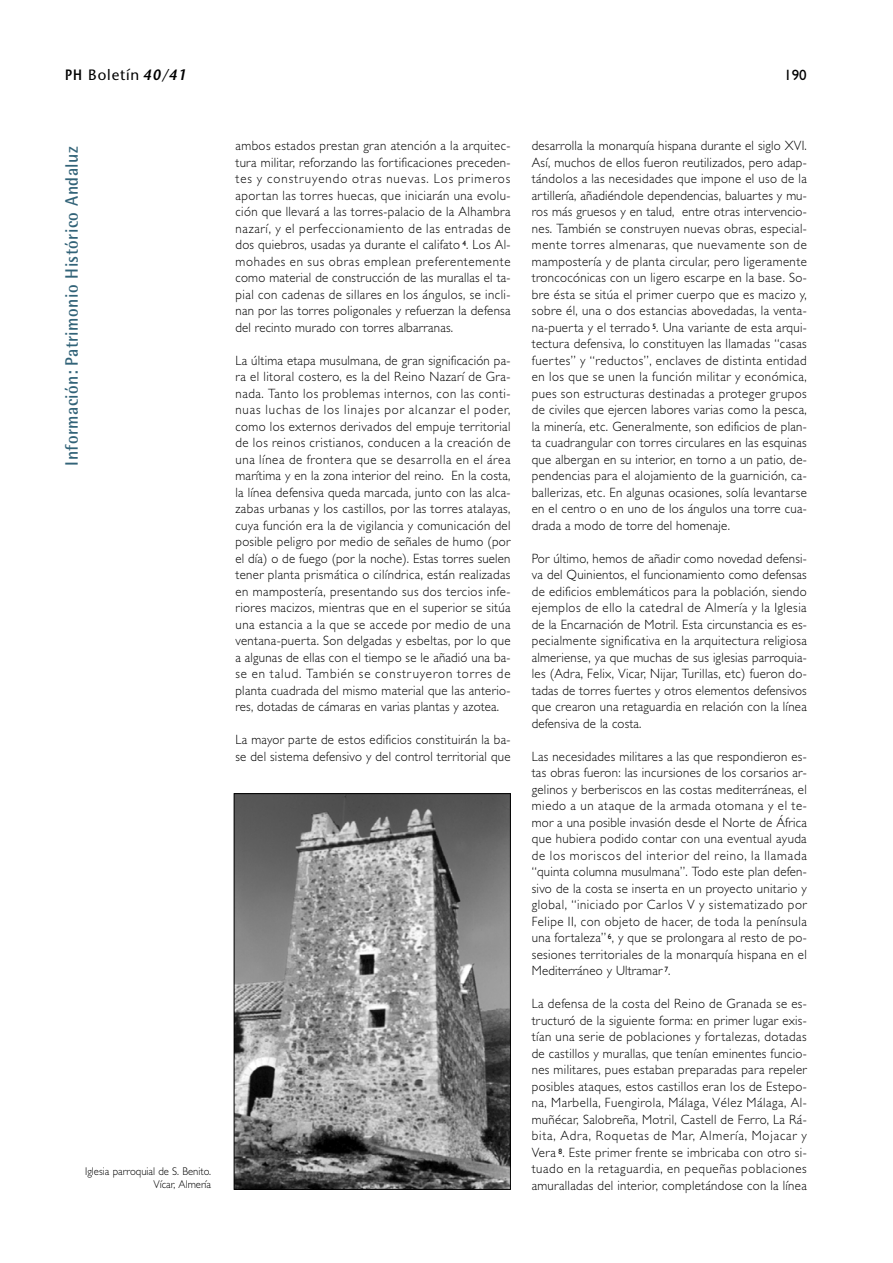
<style>
.page{position:relative;width:893px;height:1263px;background:#fff}
.page>*{position:absolute;margin:0;border:0;box-sizing:border-box;transform-origin:0 0}
.t1{font:700 18px "Rotis Semi Sans";letter-spacing:.025em;color:#326378;scale:.95 1}
.t2{font:15px "Stone Sans";letter-spacing:.055em;color:#000}
.t3{font:15px "Gill Sans";color:#000}
.t4{font:300 13.5px/16.5px "Gill Sans";letter-spacing:.02em;color:#000;text-align:justify;scale:.95 1}
.t5{font:300 11.25px/13.5px "Gill Sans";color:#000;text-align:right;scale:.95 1}
.s1{font-weight:600}
.s2{font-weight:600;font-style:italic}
</style>
<div class="page">
<img style="left:236px;top:796px;width:272px;height:392px">
<div style="left:234px;top:794px;width:276px;height:396px;border:1px solid #000"></div>
<p class="t2" style="left:65px;top:69px;width:123px"><span class="s1">PH</span> Boletín <span class="s2">40/41</span></p>
<p class="t3" style="left:784px;top:69px;width:24px">190</p>
<h1 class="t1" style="left:65px;top:466px;width:337px;rotate:-90deg">Información: Patrimonio Histórico Andaluz</h1>
<p class="t4" style="left:235px;top:139px;width:291px">ambos estados prestan gran atención a la arquitec&shy;tura militar, reforzando las fortificaciones preceden&shy;tes y construyendo otras nuevas. Los primeros aportan las torres huecas, que iniciarán una evolu&shy;ción que llevará a las torres-palacio de la Alhambra nazarí, y el perfeccionamiento de las entradas de dos quiebros, usadas ya durante el califato <sup>4</sup>. Los Al&shy;mohades en sus obras emplean preferentemente como material de construcción de las murallas el ta&shy;pial con cadenas de sillares en los ángulos, se incli&shy;nan por las torres poligonales y refuerzan la defensa del recinto murado con torres albarranas.</p>
<p class="t4" style="left:235px;top:353px;width:291px">La última etapa musulmana, de gran significación pa&shy;ra el litoral costero, es la del Reino Nazarí de Gra&shy;nada. Tanto los problemas internos, con las conti&shy;nuas luchas de los linajes por alcanzar el poder, como los externos derivados del empuje territorial de los reinos cristianos, conducen a la creación de una línea de frontera que se desarrolla en el área marítima y en la zona interior del reino. En la costa, la línea defensiva queda marcada, junto con las alca&shy;zabas urbanas y los castillos, por las torres atalayas, cuya función era la de vigilancia y comunicación del posible peligro por medio de señales de humo (por el día) o de fuego (por la noche). Estas torres suelen tener planta prismática o cilíndrica, están realizadas en mampostería, presentando sus dos tercios infe&shy;riores macizos, mientras que en el superior se sitúa una estancia a la que se accede por medio de una ventana-puerta. Son delgadas y esbeltas, por lo que a algunas de ellas con el tiempo se le añadió una ba&shy;se en talud. También se construyeron torres de planta cuadrada del mismo material que las anterio&shy;res, dotadas de cámaras en varias plantas y azotea.</p>
<p class="t4" style="left:235px;top:733px;width:291px">La mayor parte de estos edificios constituirán la ba&shy;se del sistema defensivo y del control territorial que</p>
<p class="t5" style="left:85px;top:1166px;width:134px">Iglesia parroquial de S. Benito.<br>Vícar, Almería</p>
<p class="t4" style="left:531px;top:139px;width:291px">desarrolla la monarquía hispana durante el siglo XVI.<br>Así, muchos de ellos fueron reutilizados, pero adap&shy;tándolos a las necesidades que impone el uso de la artillería, añadiéndole dependencias, baluartes y mu&shy;ros más gruesos y en talud, entre otras intervencio&shy;nes. También se construyen nuevas obras, especial&shy;mente torres almenaras, que nuevamente son de mampostería y de planta circular, pero ligeramente troncocónicas con un ligero escarpe en la base. So&shy;bre ésta se sitúa el primer cuerpo que es macizo y, sobre él, una o dos estancias abovedadas, la venta&shy;na-puerta y el terrado <sup>5</sup>. Una variante de esta arqui&shy;tectura defensiva, lo constituyen las llamadas “casas fuertes” y “reductos”, enclaves de distinta entidad en los que se unen la función militar y económica, pues son estructuras destinadas a proteger grupos de civiles que ejercen labores varias como la pesca, la minería, etc. Generalmente, son edificios de plan&shy;ta cuadrangular con torres circulares en las esquinas que albergan en su interior, en torno a un patio, de&shy;pendencias para el alojamiento de la guarnición, ca&shy;ballerizas, etc. En algunas ocasiones, solía levantarse en el centro o en uno de los ángulos una torre cua&shy;drada a modo de torre del homenaje.</p>
<p class="t4" style="left:531px;top:551px;width:291px">Por último, hemos de añadir como novedad defensi&shy;va del Quinientos, el funcionamiento como defensas de edificios emblemáticos para la población, siendo ejemplos de ello la catedral de Almería y la Iglesia de la Encarnación de Motril. Esta circunstancia es es&shy;pecialmente significativa en la arquitectura religiosa almeriense, ya que muchas de sus iglesias parroquia&shy;les (Adra, Felix, Vicar, Nijar, Turillas, etc) fueron do&shy;tadas de torres fuertes y otros elementos defensivos que crearon una retaguardia en relación con la línea defensiva de la costa.</p>
<p class="t4" style="left:531px;top:749px;width:291px">Las necesidades militares a las que respondieron es&shy;tas obras fueron: las incursiones de los corsarios ar&shy;gelinos y berberiscos en las costas mediterráneas, el miedo a un ataque de la armada otomana y el te&shy;mor a una posible invasión desde el Norte de África que hubiera podido contar con una eventual ayuda de los moriscos del interior del reino, la llamada “quinta columna musulmana”. Todo este plan defen&shy;sivo de la costa se inserta en un proyecto unitario y global, “iniciado por Carlos V y sistematizado por Felipe II, con objeto de hacer, de toda la península una fortaleza” <sup>6</sup>, y que se prolongara al resto de po&shy;sesiones territoriales de la monarquía hispana en el Mediterráneo y Ultramar <sup>7</sup>.</p>
<p class="t4" style="left:531px;top:997px;width:291px">La defensa de la costa del Reino de Granada se es&shy;tructuró de la siguiente forma: en primer lugar exis&shy;tían una serie de poblaciones y fortalezas, dotadas de castillos y murallas, que tenían eminentes funcio&shy;nes militares, pues estaban preparadas para repeler posibles ataques, estos castillos eran los de Estepo&shy;na, Marbella, Fuengirola, Málaga, Vélez Málaga, Al&shy;muñécar, Salobreña, Motril, Castell de Ferro, La Rá&shy;bita, Adra, Roquetas de Mar, Almería, Mojacar y Vera <sup>8</sup>. Este primer frente se imbricaba con otro si&shy;tuado en la retaguardia, en pequeñas poblaciones amuralladas del interior, completándose con la línea</p>
</div>
